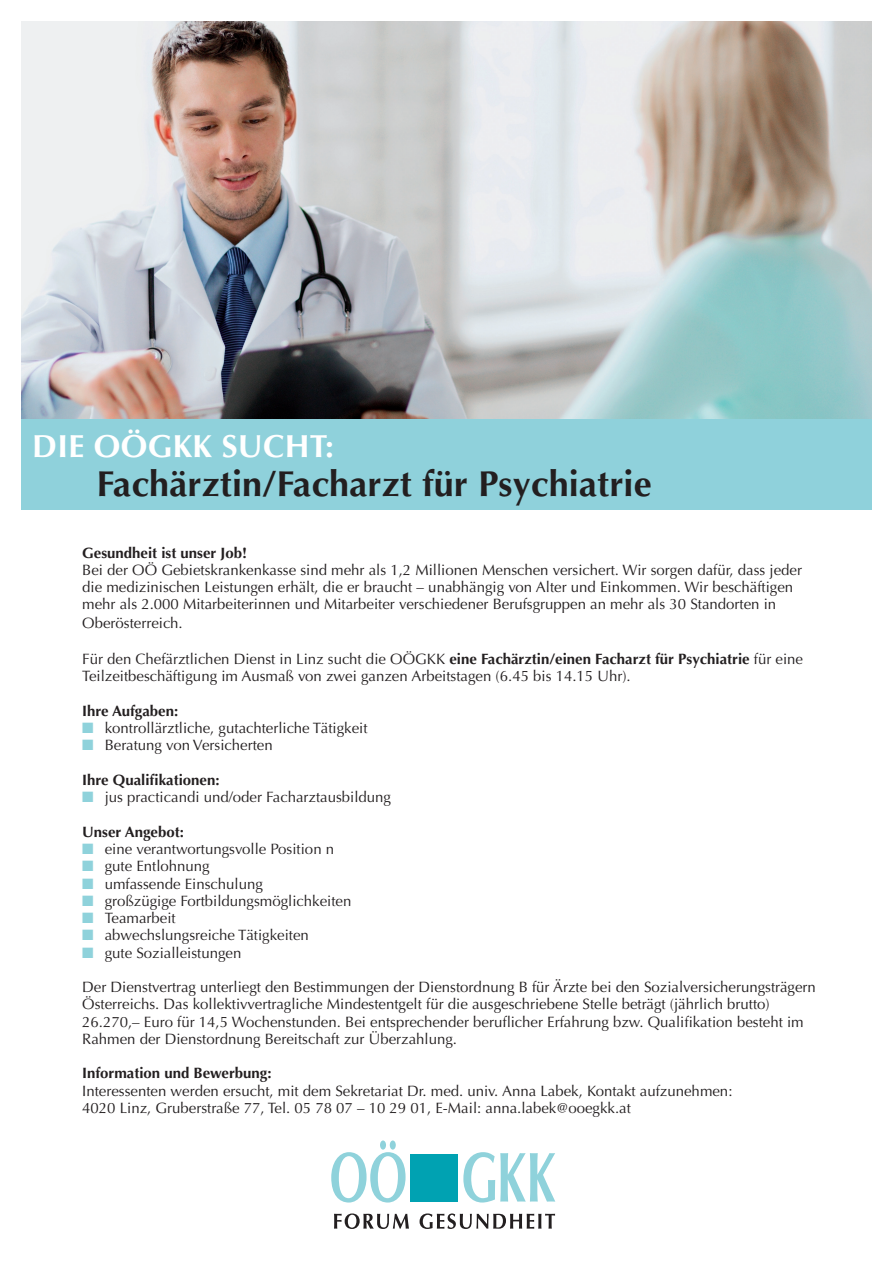
<style>
.page{position:relative;width:893px;height:1263px;background:#fff}
.page>*{position:absolute;margin:0;border:0;box-sizing:border-box;transform-origin:0 0}
.t1{font:700 36px "Optima LT Std";letter-spacing:.005em;color:#231f20}
.t2{font:700 31.95px "Optima LT Std";letter-spacing:.01em;color:#fff}
.t3{font:15px/17.2px "Optima LT Std";color:#231f20}
.t4{font:15px "Optima";color:#231f20}
.t5{font:700 15px "Optima LT Std";color:#231f20}
.t6{font:700 15px "Optima";color:#231f20}
.s1{font-weight:700}
.s2{color:#8fd2db}
</style>
<div class="page">
<img style="left:21px;top:21px;width:851px;height:399px">
<div style="left:21px;top:420px;width:851px;height:90px;background:#8fd1db"></div>
<svg style="left:331px;top:1140px;width:75px;height:62px"></svg>
<div style="left:410px;top:1154px;width:48px;height:47px;background:#00a2b2"></div>
<svg style="left:334px;top:1213px;width:221px;height:16px"></svg>
<svg style="left:463px;top:1152px;width:92px;height:50px"></svg>
<h2 class="t2" style="left:32px;top:428px;width:303px">DIE OÖGKK SUCHT:</h2>
<h1 class="t1" style="left:97px;top:463px;width:557px">Fachärztin/Facharzt für Psychiatrie</h1>
<p class="t6" style="left:82px;top:544px;width:166px">Gesundheit ist unser Job!</p>
<p class="t3" style="left:82px;top:561px;width:721px">Bei der OÖ Gebietskrankenkasse sind mehr als 1,2 Millionen Menschen versichert. Wir sorgen dafür, dass jeder die medizinischen Leistungen erhält, die er braucht – unabhängig von Alter und Einkommen. Wir beschäftigen mehr als 2.000 Mitarbeiterinnen und Mitarbeiter verschiedener Berufsgruppen an mehr als 30 Standorten in</p>
<p class="t3" style="left:82px;top:615px;width:102px">Oberösterreich.</p>
<p class="t3" style="left:82px;top:651px;width:722px">Für den Chefärztlichen Dienst in Linz sucht die OÖGKK <span class="s1">eine Fachärztin/einen Facharzt für Psychiatrie</span> für eine<br>Teilzeitbeschäftigung im Ausmaß von zwei ganzen Arbeitstagen (6.45 bis 14.15 Uhr).</p>
<p class="t5" style="left:82px;top:702px;width:97px">Ihre Aufgaben:</p>
<p class="t3" style="left:82px;top:720px;width:287px"><span class="s2">■</span> kontrollärztliche, gutachterliche Tätigkeit</p>
<p class="t3" style="left:82px;top:737px;width:192px"><span class="s2">■</span> Beratung von Versicherten</p>
<p class="t5" style="left:82px;top:771px;width:139px">Ihre Qualifikationen:</p>
<p class="t4" style="left:82px;top:788px;width:310px"><span class="s2">■</span> jus practicandi und/oder Facharztausbildung</p>
<p class="t5" style="left:82px;top:823px;width:103px">Unser Angebot:</p>
<p class="t4" style="left:82px;top:840px;width:253px"><span class="s2">■</span> eine verantwortungsvolle Position n</p>
<p class="t4" style="left:82px;top:857px;width:129px"><span class="s2">■</span> gute Entlohnung</p>
<p class="t4" style="left:82px;top:875px;width:182px"><span class="s2">■</span> umfassende Einschulung</p>
<p class="t4" style="left:82px;top:892px;width:271px"><span class="s2">■</span> großzügige Fortbildungsmöglichkeiten</p>
<p class="t4" style="left:82px;top:909px;width:95px"><span class="s2">■</span> Teamarbeit</p>
<p class="t4" style="left:82px;top:926px;width:228px"><span class="s2">■</span> abwechslungsreiche Tätigkeiten</p>
<p class="t4" style="left:82px;top:944px;width:161px"><span class="s2">■</span> gute Sozialleistungen</p>
<p class="t3" style="left:82px;top:978px;width:735px">Der Dienstvertrag unterliegt den Bestimmungen der Dienstordnung B für Ärzte bei den Sozialversicherungsträgern Österreichs. Das kollektivvertragliche Mindestentgelt für die ausgeschriebene Stelle beträgt (jährlich brutto)<br>26.270,– Euro für 14,5 Wochenstunden. Bei entsprechender beruflicher Erfahrung bzw. Qualifikation besteht im Rahmen der Dienstordnung Bereitschaft zur Überzahlung.</p>
<p class="t5" style="left:82px;top:1064px;width:191px">Information und Bewerbung:</p>
<p class="t3" style="left:82px;top:1082px;width:652px">Interessenten werden ersucht, mit dem Sekretariat Dr. med. univ. Anna Labek, Kontakt aufzunehmen:<br>4020 Linz, Gruberstraße 77, Tel. 05 78 07 – 10 29 01, E-Mail: anna.labek@ooegkk.at</p>
</div>
